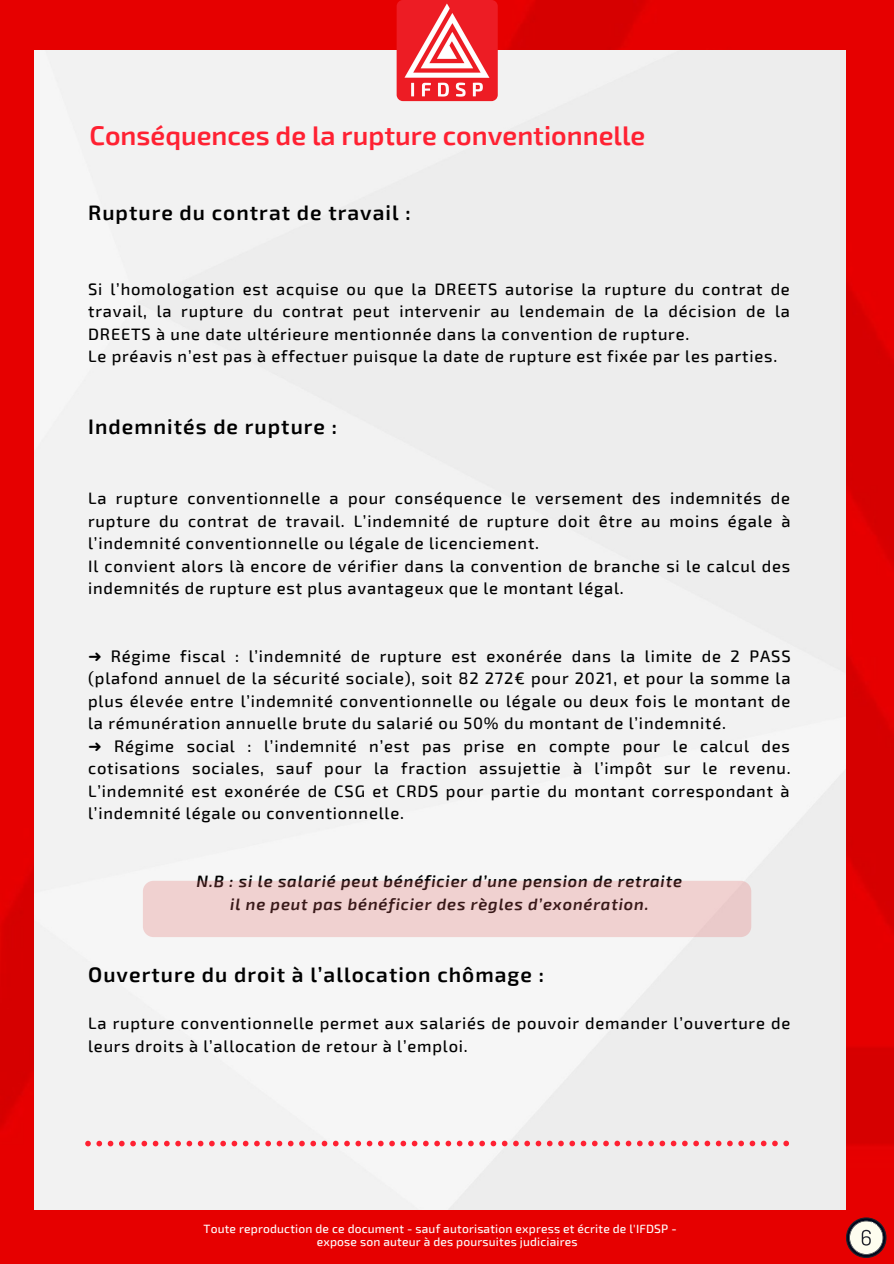
<style>
.page{position:relative;width:894px;height:1264px;background:#fff}
.page>*{position:absolute;margin:0;border:0;box-sizing:border-box;transform-origin:0 0}
.t1{font:600 27px "Exo 2";color:#ff2132}
.t2{font:600 21px "Exo 2";letter-spacing:.05em;color:#000}
.t3{font:500 16.5px/22.5px "Exo 2";letter-spacing:.05em;color:#000;text-align:justify}
.t4{font:italic 600 16.5px "Exo 2";letter-spacing:.05em;color:#000}
.t5{font:500 12px "Exo 2";letter-spacing:.015em;color:#fefcfb}
.s1{font-family:"DejaVu Sans";font-weight:400}
</style>
<div class="page">
<img style="left:0;top:0;width:893px;height:1263px">
<div style="left:34px;top:51px;width:811px;height:1158px;background:#f2f2f2"></div>
<img style="left:396px;top:0;width:101px;height:101px;border-radius:6px">
<svg style="left:845px;top:1217px;width:41px;height:40px"></svg>
<svg style="left:85px;top:1140px;width:703px;height:6px"></svg>
<div style="left:143px;top:880px;width:608px;height:57px;background:#f0d1d0;border-radius:11px"></div>
<p class="t1" style="left:89px;top:118px;width:557px">Conséquences de la rupture conventionnelle</p>
<p class="t2" style="left:88px;top:199px;width:324px">Rupture du contrat de travail :</p>
<p class="t3" style="left:88px;top:277px;width:703px">Si l’homologation est acquise ou que la DREETS autorise la rupture du contrat de travail, la rupture du contrat peut intervenir au lendemain de la décision de la DREETS à une date ultérieure mentionnée dans la convention de rupture.</p>
<p class="t3" style="left:88px;top:344px;width:690px">Le préavis n’est pas à effectuer puisque la date de rupture est fixée par les parties.</p>
<p class="t2" style="left:88px;top:413px;width:250px">Indemnités de rupture :</p>
<p class="t3" style="left:88px;top:486px;width:703px">La rupture conventionnelle a pour conséquence le versement des indemnités de rupture du contrat de travail. L’indemnité de rupture doit être au moins égale à l’indemnité conventionnelle ou légale de licenciement.</p>
<p class="t3" style="left:88px;top:554px;width:703px">Il convient alors là encore de vérifier dans la convention de branche si le calcul des indemnités de rupture est plus avantageux que le montant légal.</p>
<p class="t3" style="left:88px;top:644px;width:703px"><span class="s1">➜</span> Régime fiscal : l’indemnité de rupture est exonérée dans la limite de 2 PASS (plafond annuel de la sécurité sociale), soit 82 272€ pour 2021, et pour la somme la plus élevée entre l’indemnité conventionnelle ou légale ou deux fois le montant de la rémunération annuelle brute du salarié ou 50% du montant de l’indemnité.</p>
<p class="t3" style="left:88px;top:734px;width:703px"><span class="s1">➜</span> Régime social : l’indemnité n’est pas prise en compte pour le calcul des cotisations sociales, sauf pour la fraction assujettie à l’impôt sur le revenu.<br>L’indemnité est exonérée de CSG et CRDS pour partie du montant correspondant à l’indemnité légale ou conventionnelle.</p>
<p class="t4" style="left:196px;top:870px;width:487px">N.B : si le salarié peut bénéficier d’une pension de retraite</p>
<p class="t4" style="left:230px;top:893px;width:419px">il ne peut pas bénéficier des règles d’exonération.</p>
<p class="t2" style="left:88px;top:960px;width:457px">Ouverture du droit à l’allocation chômage :</p>
<p class="t3" style="left:88px;top:1011px;width:703px">La rupture conventionnelle permet aux salariés de pouvoir demander l’ouverture de leurs droits à l’allocation de retour à l’emploi.</p>
<p class="t5" style="left:203px;top:1220px;width:474px">Toute reproduction de ce document - sauf autorisation express et écrite de l'IFDSP -</p>
<p class="t5" style="left:317px;top:1233px;width:262px">expose son auteur à des poursuites judiciaires</p>
</div>
